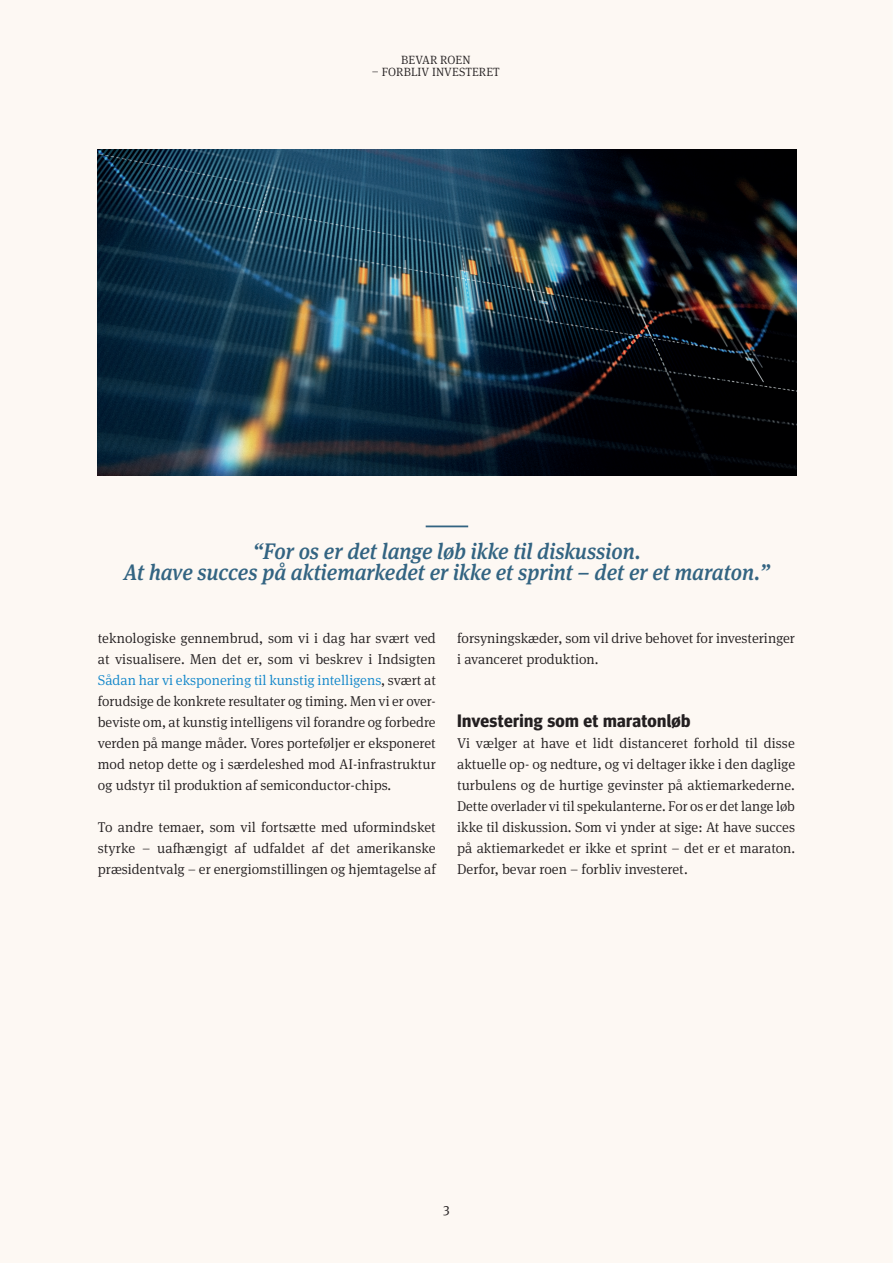
<style>
.page{position:relative;width:893px;height:1263px;background:#fff}
.page>*{position:absolute;margin:0;border:0;box-sizing:border-box;transform-origin:0 0}
.t1{font:italic 500 22.5px/21px "Meta Serif Pro";color:#336482;text-align:center;scale:.93 1}
.t2{font:700 18px "Meta Headline Pro";letter-spacing:.02em;color:#231f20}
.t3{font:300 14.25px/21px "Meta Serif Pro";color:#231f20;text-align:justify}
.t4{font:13.5px "Meta Serif Pro";color:#231f20}
.t5{font:300 12px "Meta Serif Pro";letter-spacing:.01em;color:#231f20}
.s1{color:#1287ca}
</style>
<div class="page">
<div style="left:0;top:0;width:892px;height:1263px;background:#fdf8f3"></div>
<img style="left:98px;top:149px;width:698px;height:327px">
<hr style="left:426px;top:525px;width:42px;height:2px;background:#336482">
<p class="t5" style="left:401px;top:52px;width:71px">BEVAR ROEN</p>
<p class="t5" style="left:372px;top:64px;width:129px">– FORBLIV INVESTERET</p>
<h1 class="t1" style="left:124px;top:539px;width:696px">“For os er det lange løb ikke til diskussion.<br>At have succes på aktiemarkedet er ikke et sprint – det er et maraton.”</h1>
<p class="t3" style="left:98px;top:627px;width:339px">teknologiske gennembrud, som vi i dag har svært ved at visualisere. Men det er, som vi beskrev i Indsigten <span class="s1">Sådan har vi eksponering til kunstig intelligens</span>, svært at forudsige de konkrete resultater og timing. Men vi er over&shy;beviste om, at kunstig intelligens vil forandre og forbedre verden på mange måder. Vores porteføljer er eksponeret mod netop dette og i særdeleshed mod AI-infrastruktur og udstyr til produktion af semiconductor-chips.</p>
<p class="t3" style="left:98px;top:816px;width:339px">To andre temaer, som vil fortsætte med uformindsket styrke – uafhængigt af udfaldet af det amerikanske præsidentvalg – er energiomstillingen og hjemtagelse af</p>
<p class="t3" style="left:457px;top:627px;width:339px">forsyningskæder, som vil drive behovet for investeringer i avanceret produktion.</p>
<p class="t2" style="left:457px;top:707px;width:235px">Investering som et maratonløb</p>
<p class="t3" style="left:457px;top:732px;width:340px">Vi vælger at have et lidt distanceret forhold til disse aktuelle op- og nedture, og vi deltager ikke i den daglige turbulens og de hurtige gevinster på aktiemarkederne.<br>Dette overlader vi til spekulanterne. For os er det lange løb ikke til diskussion. Som vi ynder at sige: At have succes på aktiemarkedet er ikke et sprint – det er et maraton.<br>Derfor, bevar roen – forbliv investeret.</p>
<p class="t4" style="left:443px;top:1201px;width:8px">3</p>
</div>
